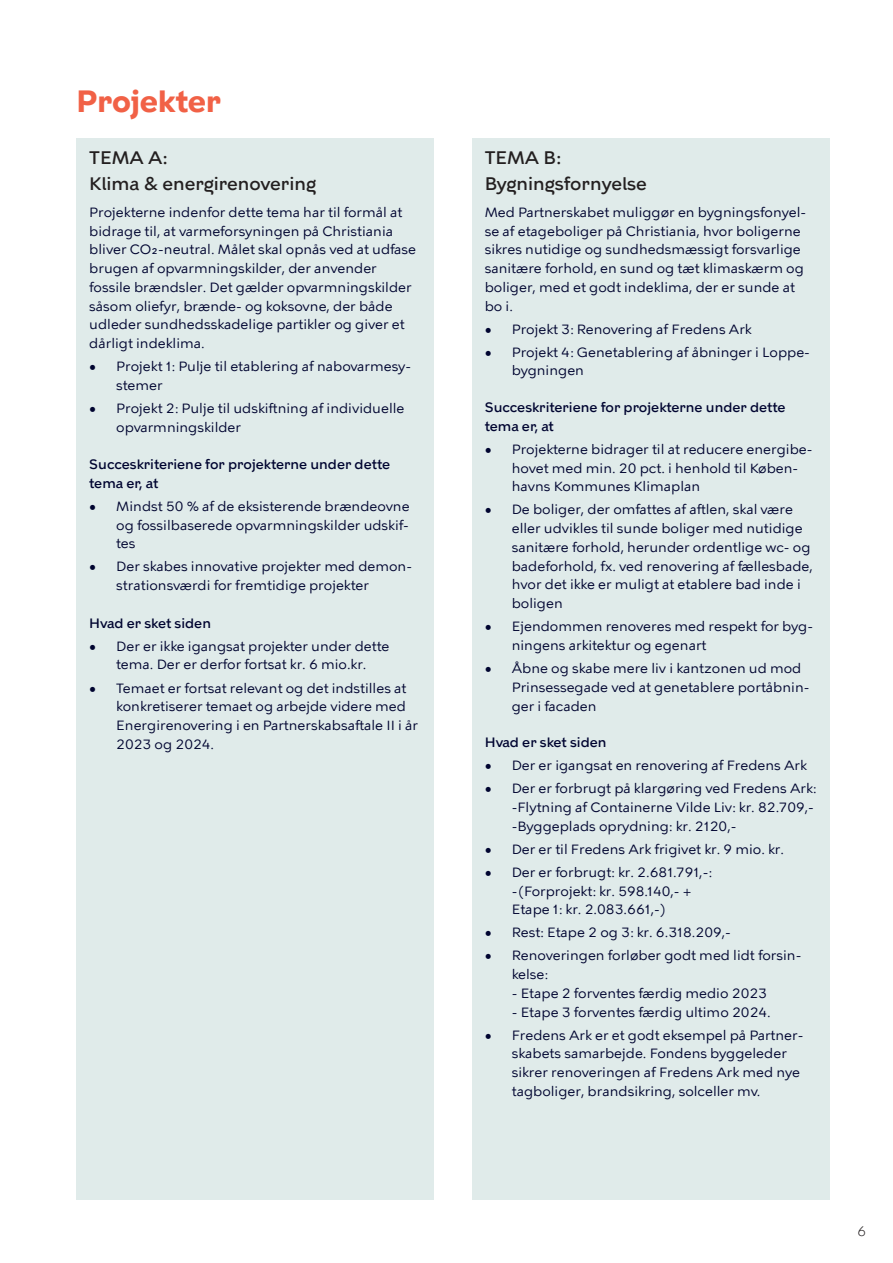
<style>
.page{position:relative;width:893px;height:1263px;background:#fff}
.page>*{position:absolute;margin:0;border:0;box-sizing:border-box;transform-origin:0 0}
.t1{font:700 30px "KBH";color:#f16146}
.t2{font:500 18px/25.2px "KBH";color:#231f20}
.t3{font:13.5px/18.8px "KBH Tekst";color:#000430}
.t4{font:500 13.5px/18.8px "KBH";color:#000430}
.t5{font:300 13.5px "KBH";color:#231f20}
</style>
<div class="page">
<div style="left:77px;top:138px;width:357px;height:1061px;background:#e0ebea"></div>
<div style="left:472px;top:138px;width:357px;height:1061px;background:#e0ebea"></div>
<h1 class="t1" style="left:77px;top:89px;width:146px">Projekter</h1>
<h2 class="t2" style="left:89px;top:147px;width:228px">TEMA A:<br>Klima &amp; energirenovering</h2>
<p class="t3" style="left:89px;top:203px;width:328px">Projekterne indenfor dette tema har til formål at bidrage til, at varmeforsyningen på Christiania bliver CO2-neutral. Målet skal opnås ved at udfase brugen af opvarmningskilder, der anvender fossile brændsler. Det gælder opvarmningskilder såsom oliefyr, brænde- og koksovne, der både udleder sundhedsskadelige partikler og giver et dårligt indeklima.</p>
<p class="t3" style="left:116px;top:358px;width:296px;text-indent:-27px">• Projekt 1: Pulje til etablering af nabovarmesy&shy;stemer</p>
<p class="t3" style="left:116px;top:399px;width:290px;text-indent:-27px">• Projekt 2: Pulje til udskiftning af individuelle opvarmningskilder</p>
<p class="t4" style="left:89px;top:457px;width:302px">Succeskriteriene for projekterne under dette tema er, at</p>
<p class="t3" style="left:116px;top:497px;width:295px;text-align:justify;text-indent:-27px">• Mindst 50 % af de eksisterende brændeovne og fossilbaserede opvarmningskilder udskif&shy;tes</p>
<p class="t3" style="left:116px;top:558px;width:297px;text-indent:-27px">• Der skabes innovative projekter med demon&shy;strationsværdi for fremtidige projekter</p>
<p class="t4" style="left:89px;top:615px;width:123px">Hvad er sket siden</p>
<p class="t3" style="left:89px;top:637px;width:302px;text-align:center">• Der er ikke igangsat projekter under dette tema. Der er derfor fortsat kr. 6 mio.kr.</p>
<p class="t3" style="left:116px;top:679px;width:303px;text-indent:-27px">• Temaet er fortsat relevant og det indstilles at konkretiserer temaet og arbejde videre med Energirenovering i en Partnerskabsaftale II i år 2023 og 2024.</p>
<h2 class="t2" style="left:485px;top:147px;width:164px">TEMA B:<br>Bygningsfornyelse</h2>
<p class="t3" style="left:485px;top:203px;width:323px">Med Partnerskabet muliggør en bygningsfonyel&shy;se af etageboliger på Christiania, hvor boligerne sikres nutidige og sundhedsmæssigt forsvarlige sanitære forhold, en sund og tæt klimaskærm og boliger, med et godt indeklima, der er sunde at bo i.</p>
<p class="t3" style="left:485px;top:320px;width:268px">• Projekt 3: Renovering af Fredens Ark</p>
<p class="t3" style="left:512px;top:343px;width:300px;text-indent:-27px">• Projekt 4: Genetablering af åbninger i Loppe&shy;bygningen</p>
<p class="t4" style="left:485px;top:400px;width:302px">Succeskriteriene for projekterne under dette tema er, at</p>
<p class="t3" style="left:512px;top:440px;width:302px;text-indent:-27px">• Projekterne bidrager til at reducere energibe&shy;hovet med min. 20 pct. i henhold til Køben&shy;havns Kommunes Klimaplan</p>
<p class="t3" style="left:512px;top:501px;width:303px;text-indent:-27px">• De boliger, der omfattes af aftlen, skal være eller udvikles til sunde boliger med nutidige sanitære forhold, herunder ordentlige wc- og badeforhold, fx. ved renovering af fællesbade, hvor det ikke er muligt at etablere bad inde i boligen</p>
<p class="t3" style="left:512px;top:618px;width:303px;text-indent:-27px">• Ejendommen renoveres med respekt for byg&shy;ningens arkitektur og egenart</p>
<p class="t3" style="left:512px;top:659px;width:299px;text-indent:-27px">• Åbne og skabe mere liv i kantzonen ud mod<br>Prinsessegade ved at genetablere portåbnin&shy;ger i facaden</p>
<p class="t4" style="left:485px;top:735px;width:123px">Hvad er sket siden</p>
<p class="t3" style="left:485px;top:757px;width:324px">• Der er igangsat en renovering af Fredens Ark</p>
<p class="t3" style="left:512px;top:780px;width:306px;text-indent:-27px">• Der er forbrugt på klargøring ved Fredens Ark: -Flytning af Containerne Vilde Liv: kr. 82.709,- -Byggeplads oprydning: kr. 2120,-</p>
<p class="t3" style="left:485px;top:840px;width:301px">• Der er til Fredens Ark frigivet kr. 9 mio. kr.</p>
<p class="t3" style="left:512px;top:863px;width:202px;text-indent:-27px">• Der er forbrugt: kr. 2.681.791,-: -(Forprojekt: kr. 598.140,- +<br>Etape 1: kr. 2.083.661,-)</p>
<p class="t3" style="left:485px;top:924px;width:248px">• Rest: Etape 2 og 3: kr. 6.318.209,-</p>
<p class="t3" style="left:512px;top:947px;width:291px;text-indent:-27px">• Renoveringen forløber godt med lidt forsin&shy;kelse:</p>
<p class="t3" style="left:512px;top:984px;width:257px">- Etape 2 forventes færdig medio 2023</p>
<p class="t3" style="left:512px;top:1003px;width:261px">- Etape 3 forventes færdig ultimo 2024.</p>
<p class="t3" style="left:512px;top:1026px;width:293px;text-indent:-27px">• Fredens Ark er et godt eksempel på Partner&shy;skabets samarbejde. Fondens byggeleder sikrer renoveringen af Fredens Ark med nye tagboliger, brandsikring, solceller mv.</p>
<p class="t5" style="left:857px;top:1226px;width:10px">6</p>
</div>
